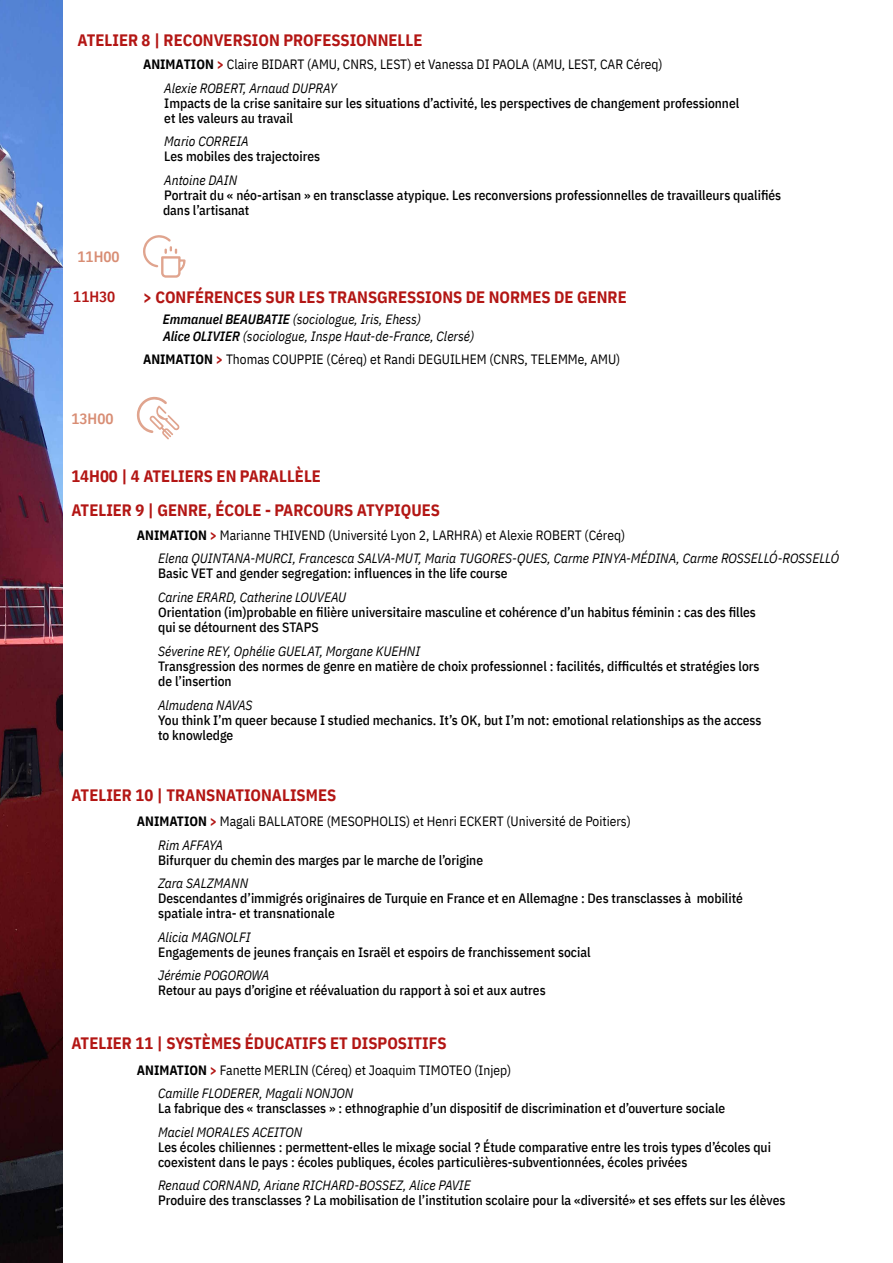
<style>
.page{position:relative;width:893px;height:1263px;background:#fff}
.page>*{position:absolute;margin:0;border:0;box-sizing:border-box;transform-origin:0 0}
.t1{font:700 16.5px/34.3px "IBM Plex Sans Cond";color:#b31614}
.t2{font:600 15px "IBM Plex Sans Cond";color:#d88d74}
.t3{font:600 15px "IBM Plex Sans Cond";color:#b31614}
.t4{font:500 13.5px/15px "IBM Plex Sans Cond";color:#000}
.t5{font:italic 13.5px/16.5px "IBM Plex Sans Cond";color:#000}
.t6{font:13.5px/23.5px "IBM Plex Sans Cond";color:#000}
.s1{font-weight:700}
.s2{font-weight:700;color:#b31614}
.s3{font-style:italic}
.s4{font-weight:600}
.s5{font-weight:700;font-style:normal}
.s6{font-weight:700;font-style:normal;color:#b31614}
.s7{font-style:normal}
</style>
<div class="page">
<img style="left:0;top:0;width:63px;height:1262px">
<svg style="left:143px;top:235px;width:43px;height:43px"></svg>
<svg style="left:137px;top:397px;width:43px;height:42px"></svg>
<p class="t1" style="left:78px;top:22px;width:346px">ATELIER 8 | RECONVERSION PROFESSIONNELLE</p>
<p class="t6" style="left:164px;top:52px;width:500px;text-indent:-21px"><span class="s1">ANIMATION</span> <span class="s2">&gt;</span> Claire BIDART (AMU, CNRS, LEST) et Vanessa DI PAOLA (AMU, LEST, CAR Céreq)<br><span class="s3">Alexie ROBERT, Arnaud DUPRAY</span></p>
<p class="t4" style="left:164px;top:94px;width:576px">Impacts de la crise sanitaire sur les situations d’activité, les perspectives de changement professionnel et les valeurs au travail</p>
<p class="t5" style="left:164px;top:132px;width:86px">Mario CORREIA</p>
<p class="t4" style="left:164px;top:148px;width:157px">Les mobiles des trajectoires</p>
<p class="t5" style="left:164px;top:171px;width:74px">Antoine DAIN</p>
<p class="t4" style="left:163px;top:186px;width:620px">Portrait du « néo-artisan » en transclasse atypique. Les reconversions professionnelles de travailleurs qualifiés dans l’artisanat</p>
<p class="t2" style="left:78px;top:245px;width:44px">11H00</p>
<p class="t3" style="left:73px;top:285px;width:44px">11H30</p>
<p class="t1" style="left:143px;top:279px;width:485px">&gt; CONFÉRENCES SUR LES TRANSGRESSIONS DE NORMES DE GENRE</p>
<p class="t5" style="left:163px;top:310px;width:313px"><span class="s4">Emmanuel BEAUBATIE</span> (sociologue, Iris, Ehess)<br><span class="s4">Alice OLIVIER</span> (sociologue, Inspe Haut-de-France, Clersé)</p>
<p class="t6" style="left:143px;top:346px;width:479px"><span class="s1">ANIMATION</span> <span class="s2">&gt;</span> Thomas COUPPIE (Céreq) et Randi DEGUILHEM (CNRS, TELEMMe, AMU)</p>
<p class="t2" style="left:71px;top:407px;width:44px">13H00</p>
<p class="t1" style="left:71px;top:457px;width:370px">14H00 | 4 ATELIERS EN PARALLÈLE<br>ATELIER 9 | GENRE, ÉCOLE - PARCOURS ATYPIQUES</p>
<p class="t5" style="left:158px;top:522px;width:682px;line-height:23.5px;text-indent:-21px"><span class="s5">ANIMATION</span> <span class="s6">&gt;</span> <span class="s7">Marianne THIVEND (Université Lyon 2, LARHRA) et Alexie ROBERT (Céreq)<br></span>Elena QUINTANA-MURCI, Francesca SALVA-MUT, Maria TUGORES-QUES, Carme PINYA-MÉDINA, Carme ROSSELLÓ-ROSSELLÓ</p>
<p class="t4" style="left:158px;top:565px;width:351px">Basic VET and gender segregation: influences in the life course</p>
<p class="t5" style="left:158px;top:587px;width:190px">Carine ERARD, Catherine LOUVEAU</p>
<p class="t4" style="left:158px;top:603px;width:599px">Orientation (im)probable en filière universitaire masculine et cohérence d’un habitus féminin : cas des filles qui se détournent des STAPS</p>
<p class="t5" style="left:158px;top:642px;width:264px">Séverine REY, Ophélie GUELAT, Morgane KUEHNI</p>
<p class="t4" style="left:158px;top:658px;width:603px">Transgression des normes de genre en matière de choix professionnel : facilités, difficultés et stratégies lors de l’insertion</p>
<p class="t5" style="left:158px;top:696px;width:96px">Almudena NAVAS</p>
<p class="t4" style="left:158px;top:711px;width:605px">You think I’m queer because I studied mechanics. It’s OK, but I’m not: emotional relationships as the access to knowledge</p>
<p class="t1" style="left:71px;top:776px;width:266px">ATELIER 10 | TRANSNATIONALISMES</p>
<p class="t6" style="left:158px;top:808px;width:474px;text-indent:-21px"><span class="s1">ANIMATION</span> <span class="s2">&gt;</span> Magali BALLATORE (MESOPHOLIS) et Henri ECKERT (Université de Poitiers)<br><span class="s3">Rim AFFAYA</span></p>
<p class="t4" style="left:158px;top:851px;width:326px">Bifurquer du chemin des marges par le marche de l’origine</p>
<p class="t5" style="left:158px;top:874px;width:92px">Zara SALZMANN</p>
<p class="t4" style="left:158px;top:890px;width:586px">Descendantes d’immigrés originaires de Turquie en France et en Allemagne : Des transclasses à mobilité spatiale intra- et transnationale</p>
<p class="t5" style="left:158px;top:927px;width:94px">Alicia MAGNOLFI</p>
<p class="t4" style="left:158px;top:943px;width:434px">Engagements de jeunes français en Israël et espoirs de franchissement social</p>
<p class="t5" style="left:158px;top:966px;width:113px">Jérémie POGOROWA</p>
<p class="t4" style="left:158px;top:982px;width:389px">Retour au pays d’origine et réévaluation du rapport à soi et aux autres</p>
<p class="t1" style="left:71px;top:1024px;width:377px">ATELIER 11 | SYSTÈMES ÉDUCATIFS ET DISPOSITIFS</p>
<p class="t6" style="left:158px;top:1057px;width:355px;text-indent:-21px"><span class="s1">ANIMATION</span> <span class="s2">&gt;</span> Fanette MERLIN (Céreq) et Joaquim TIMOTEO (Injep)<br><span class="s3">Camille FLODERER, Magali NONJON</span></p>
<p class="t4" style="left:158px;top:1100px;width:569px">La fabrique des « transclasses » : ethnographie d’un dispositif de discrimination et d’ouverture sociale</p>
<p class="t5" style="left:158px;top:1122px;width:146px">Maciel MORALES ACEITON</p>
<p class="t4" style="left:158px;top:1138px;width:614px">Les écoles chiliennes : permettent-elles le mixage social ? Étude comparative entre les trois types d’écoles qui coexistent dans le pays : écoles publiques, écoles particulières-subventionnées, écoles privées</p>
<p class="t5" style="left:158px;top:1176px;width:314px">Renaud CORNAND, Ariane RICHARD-BOSSEZ, Alice PAVIE</p>
<p class="t4" style="left:158px;top:1192px;width:629px">Produire des transclasses ? La mobilisation de l’institution scolaire pour la «diversité» et ses effets sur les élèves</p>
</div>
